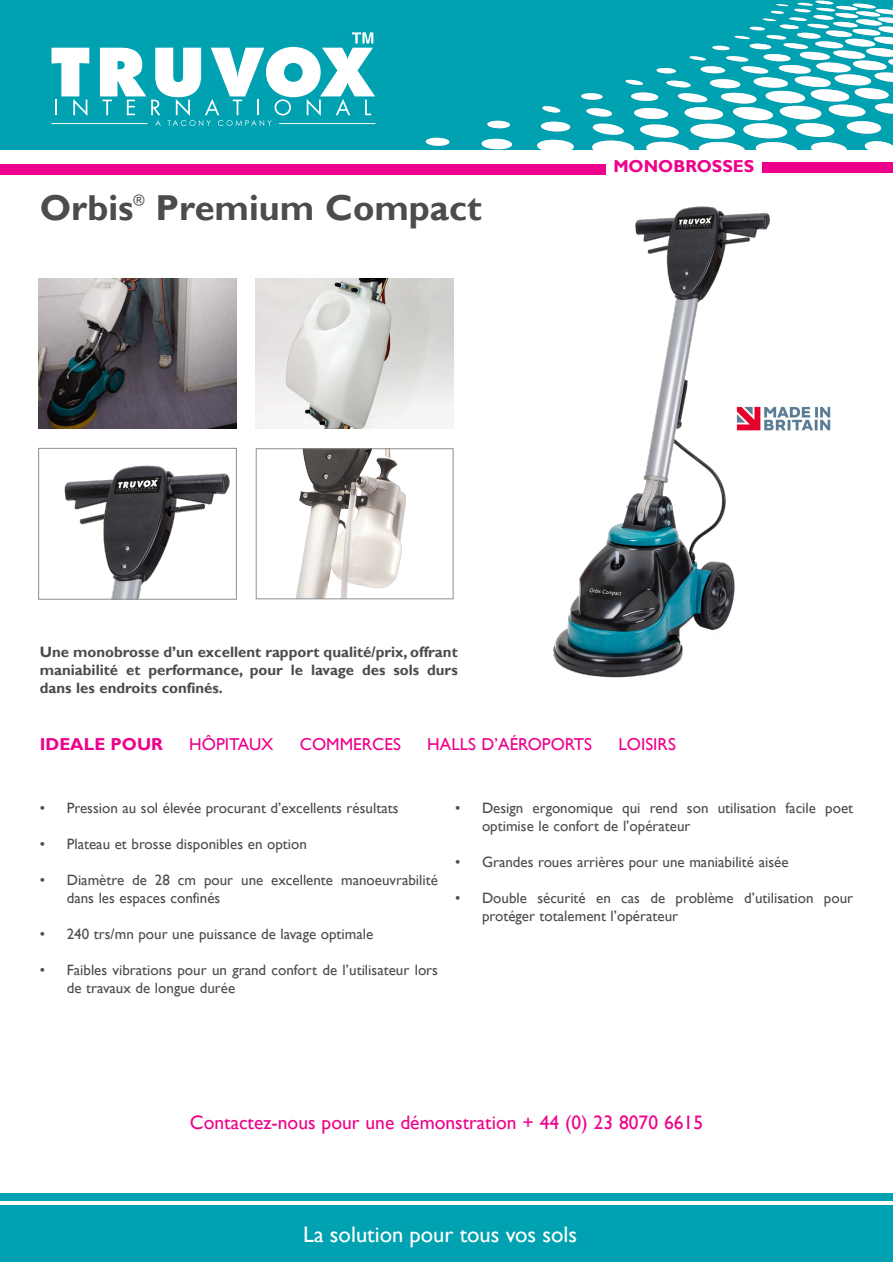
<style>
.page{position:relative;width:893px;height:1263px;background:#fff}
.page>*{position:absolute;margin:0;border:0;box-sizing:border-box;transform-origin:0 0}
.t1{font:700 36px "Gill Sans";color:#4b4c4d}
.t2{font:22.5px "Gill Sans";color:#fff}
.t3{font:19.5px "Gill Sans";color:#ed028c}
.t4{font:17.25px "Gill Sans";color:#ed028c}
.t5{font:700 17.25px "Gill Sans";color:#ed028c}
.t6{font:15px/18px "Gill Sans";color:#4b4c4d}
.t7{font:700 15px/18px "Gill Sans";color:#4b4c4d;text-align:justify}
</style>
<div class="page">
<div style="left:0;top:164px;width:606px;height:11px;background:#ec008c"></div>
<div style="left:0;top:0;width:893px;height:149px;background:#00a2b2"></div>
<svg style="left:375px;top:1px;width:518px;height:148px"></svg>
<svg style="left:51px;top:48px;width:38px;height:68px"></svg>
<svg style="left:100px;top:32px;width:275px;height:94px"></svg>
<hr style="left:279px;top:123px;width:96px;height:1px;background:#fff">
<hr style="left:51px;top:123px;width:96px;height:1px;background:#fff">
<div style="left:0;top:1194px;width:893px;height:7px;background:#00a2b2"></div>
<div style="left:1px;top:1205px;width:892px;height:57px;background:#00a2b2"></div>
<img style="left:39px;top:278px;width:197px;height:151px">
<img style="left:256px;top:278px;width:197px;height:151px">
<img style="left:64px;top:465px;width:166px;height:133px">
<div style="left:38px;top:448px;width:199px;height:152px;border:1px solid #8d8f92"></div>
<img style="left:296px;top:450px;width:110px;height:147px">
<div style="left:256px;top:448px;width:197px;height:151px;border:1px solid #8d8f92"></div>
<img style="left:553px;top:206px;width:217px;height:472px">
<div style="left:762px;top:163px;width:131px;height:10px;background:#ec008c"></div>
<img style="left:730px;top:399px;width:101px;height:38px">
<p class="t1" style="left:40px;top:186px;width:95px">Orbis</p>
<p class="t6" style="left:134px;top:191px;width:13px">®</p>
<p class="t1" style="left:156px;top:186px;width:327px">Premium Compact</p>
<p class="t5" style="left:613px;top:156px;width:142px">MONOBROSSES</p>
<p class="t7" style="left:40px;top:643px;width:419px">Une monobrosse d’un excellent rapport qualité/prix, offrant maniabilité et performance, pour le lavage des sols durs dans les endroits confinés.</p>
<p class="t5" style="left:40px;top:734px;width:125px">IDEALE POUR</p>
<p class="t4" style="left:189px;top:734px;width:86px">HÔPITAUX</p>
<p class="t4" style="left:300px;top:734px;width:103px">COMMERCES</p>
<p class="t4" style="left:427px;top:734px;width:166px">HALLS D’AÉROPORTS</p>
<p class="t4" style="left:618px;top:734px;width:59px">LOISIRS</p>
<p class="t6" style="left:40px;top:800px;width:360px">• Pression au sol élevée procurant d’excellents résultats</p>
<p class="t6" style="left:40px;top:836px;width:269px">• Plateau et brosse disponibles en option</p>
<p class="t6" style="left:67px;top:872px;width:373px;text-indent:-27px">• Diamètre de 28 cm pour une excellente manoeuvrabilité dans les espaces confinés</p>
<p class="t6" style="left:40px;top:926px;width:335px">• 240 trs/mn pour une puissance de lavage optimale</p>
<p class="t6" style="left:67px;top:962px;width:373px;text-indent:-27px">• Faibles vibrations pour un grand confort de l’utilisateur lors de travaux de longue durée</p>
<p class="t6" style="left:482px;top:800px;width:373px;text-indent:-27px">• Design ergonomique qui rend son utilisation facile poet optimise le confort de l’opérateur</p>
<p class="t6" style="left:455px;top:854px;width:335px">• Grandes roues arrières pour une maniabilité aisée</p>
<p class="t6" style="left:482px;top:890px;width:373px;text-indent:-27px">• Double sécurité en cas de problème d’utilisation pour protéger totalement l’opérateur</p>
<p class="t3" style="left:190px;top:1111px;width:515px">Contactez-nous pour une démonstration + 44 (0) 23 8070 6615</p>
<p class="t2" style="left:303px;top:1221px;width:276px">La solution pour tous vos sols</p>
</div>
